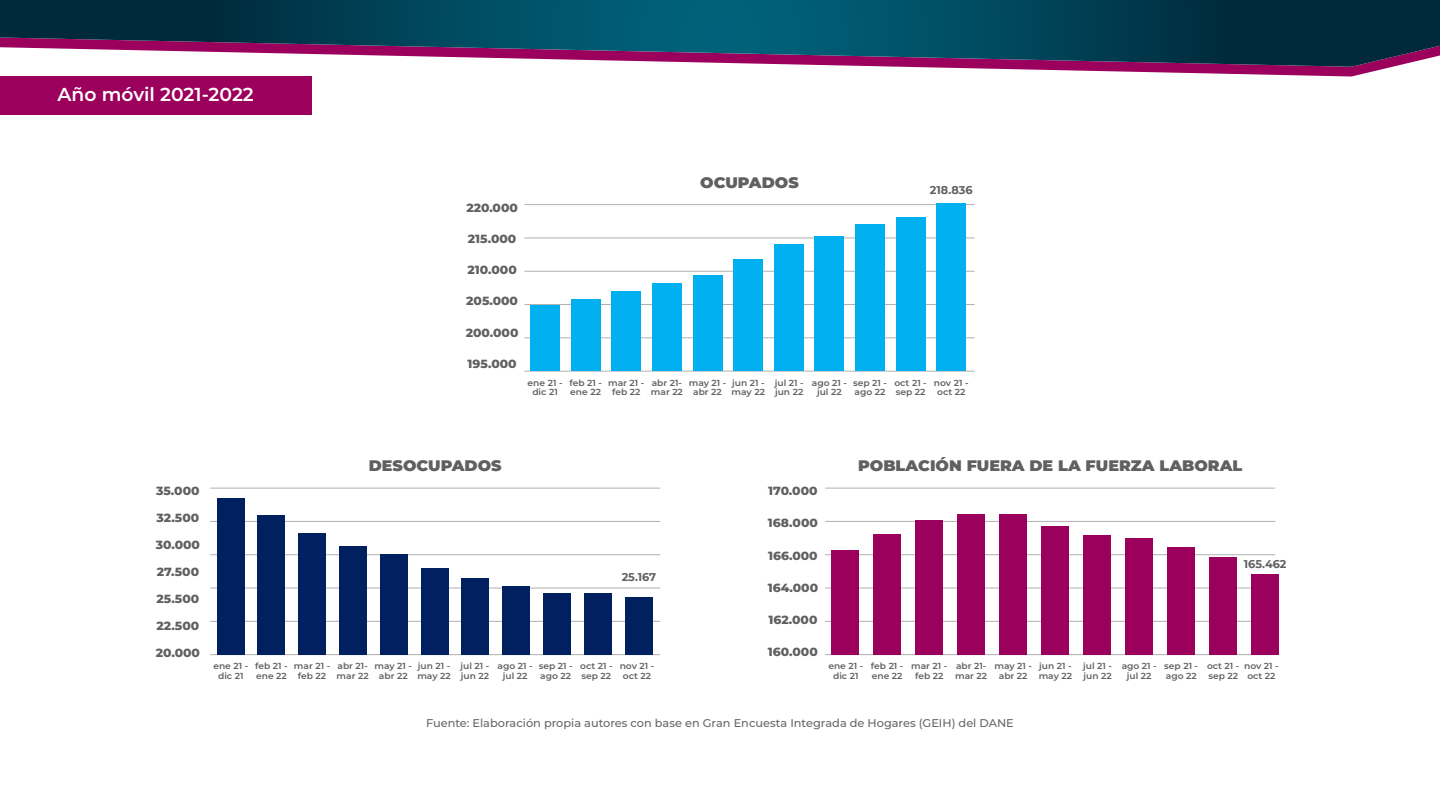
<style>
.page{position:relative;width:1440px;height:810px;background:#fff}
.page>*{position:absolute;margin:0;border:0;box-sizing:border-box;transform-origin:0 0}
.t1{font:600 18.75px "Montserrat";color:#fff}
.t2{font:900 15.3px "Montserrat";color:#606060;scale:1.04 1}
.t3{font:800 11.85px "Montserrat";color:#606060;scale:1.04 1}
.t4{font:500 11.25px "Montserrat";color:#666}
.t5{font:700 11.25px "Montserrat";color:#606060}
.t6{font:600 8.77px/9.5px "Montserrat";color:#606060;scale:1.04 1}
</style>
<div class="page">
<svg style="left:915px;top:67px;width:476px;height:9px"></svg>
<svg style="left:0;top:0;width:1440px;height:67px;background:#2c4b66"></svg>
<hr style="left:210px;top:488px;width:450px;height:1px;background:#b1b1b1">
<hr style="left:210px;top:521px;width:450px;height:1px;background:#b1b1b1">
<hr style="left:210px;top:554px;width:450px;height:1px;background:#b1b1b1">
<hr style="left:210px;top:588px;width:450px;height:1px;background:#b1b1b1">
<hr style="left:210px;top:621px;width:450px;height:1px;background:#b1b1b1">
<hr style="left:210px;top:654px;width:450px;height:1px;background:#b1b1b1">
<div style="left:217px;top:498px;width:27px;height:157px;background:#002060"></div>
<div style="left:258px;top:515px;width:27px;height:140px;background:#002060"></div>
<div style="left:298px;top:533px;width:28px;height:122px;background:#002060"></div>
<div style="left:340px;top:546px;width:27px;height:109px;background:#002060"></div>
<div style="left:380px;top:555px;width:27px;height:100px;background:#002060"></div>
<div style="left:421px;top:568px;width:27px;height:87px;background:#002060"></div>
<div style="left:462px;top:578px;width:27px;height:77px;background:#002060"></div>
<div style="left:502px;top:586px;width:28px;height:69px;background:#002060"></div>
<div style="left:544px;top:593px;width:27px;height:62px;background:#002060"></div>
<div style="left:584px;top:593px;width:27px;height:62px;background:#002060"></div>
<div style="left:625px;top:597px;width:27px;height:58px;background:#002060"></div>
<hr style="left:525px;top:204px;width:449px;height:1px;background:#b1b1b1">
<hr style="left:525px;top:237px;width:449px;height:1px;background:#b1b1b1">
<hr style="left:525px;top:271px;width:449px;height:1px;background:#b1b1b1">
<hr style="left:525px;top:304px;width:449px;height:1px;background:#b1b1b1">
<hr style="left:525px;top:337px;width:449px;height:1px;background:#b1b1b1">
<hr style="left:525px;top:371px;width:449px;height:1px;background:#b1b1b1">
<div style="left:531px;top:305px;width:29px;height:66px;background:#00b0f0"></div>
<div style="left:571px;top:300px;width:29px;height:71px;background:#00b0f0"></div>
<div style="left:612px;top:292px;width:29px;height:79px;background:#00b0f0"></div>
<div style="left:652px;top:284px;width:29px;height:87px;background:#00b0f0"></div>
<div style="left:693px;top:276px;width:29px;height:95px;background:#00b0f0"></div>
<div style="left:734px;top:259px;width:29px;height:112px;background:#00b0f0"></div>
<div style="left:774px;top:244px;width:29px;height:127px;background:#00b0f0"></div>
<div style="left:815px;top:236px;width:29px;height:135px;background:#00b0f0"></div>
<div style="left:855px;top:224px;width:30px;height:147px;background:#00b0f0"></div>
<div style="left:896px;top:217px;width:29px;height:154px;background:#00b0f0"></div>
<div style="left:937px;top:204px;width:29px;height:167px;background:#00b0f0"></div>
<hr style="left:825px;top:488px;width:450px;height:1px;background:#b1b1b1">
<hr style="left:825px;top:521px;width:450px;height:1px;background:#b1b1b1">
<hr style="left:825px;top:554px;width:450px;height:1px;background:#b1b1b1">
<hr style="left:825px;top:588px;width:450px;height:1px;background:#b1b1b1">
<hr style="left:825px;top:621px;width:450px;height:1px;background:#b1b1b1">
<hr style="left:825px;top:654px;width:450px;height:1px;background:#b1b1b1">
<div style="left:832px;top:550px;width:27px;height:105px;background:#9c005d"></div>
<div style="left:874px;top:534px;width:27px;height:121px;background:#9c005d"></div>
<div style="left:916px;top:520px;width:27px;height:135px;background:#9c005d"></div>
<div style="left:958px;top:514px;width:27px;height:141px;background:#9c005d"></div>
<div style="left:1000px;top:514px;width:27px;height:141px;background:#9c005d"></div>
<div style="left:1042px;top:526px;width:27px;height:129px;background:#9c005d"></div>
<div style="left:1084px;top:535px;width:27px;height:120px;background:#9c005d"></div>
<div style="left:1126px;top:538px;width:27px;height:117px;background:#9c005d"></div>
<div style="left:1168px;top:547px;width:27px;height:108px;background:#9c005d"></div>
<div style="left:1210px;top:557px;width:27px;height:98px;background:#9c005d"></div>
<div style="left:1252px;top:574px;width:27px;height:81px;background:#9c005d"></div>
<div style="left:0;top:76px;width:311px;height:40px;background:#9c005d"></div>
<h1 class="t1" style="left:58px;top:82px;width:198px">Año móvil 2021-2022</h1>
<h3 class="t3" style="left:156px;top:482px;width:43px">35.000</h3>
<h3 class="t3" style="left:157px;top:509px;width:43px">32.500</h3>
<h3 class="t3" style="left:156px;top:536px;width:44px">30.000</h3>
<h3 class="t3" style="left:157px;top:563px;width:42px">27.500</h3>
<h3 class="t3" style="left:157px;top:590px;width:43px">25.500</h3>
<h3 class="t3" style="left:157px;top:617px;width:43px">22.500</h3>
<h3 class="t3" style="left:156px;top:644px;width:44px">20.000</h3>
<h3 class="t3" style="left:466px;top:199px;width:51px">220.000</h3>
<h3 class="t3" style="left:468px;top:230px;width:48px">215.000</h3>
<h3 class="t3" style="left:468px;top:261px;width:49px">210.000</h3>
<h3 class="t3" style="left:466px;top:292px;width:51px">205.000</h3>
<h3 class="t3" style="left:466px;top:324px;width:52px">200.000</h3>
<h3 class="t3" style="left:468px;top:355px;width:49px">195.000</h3>
<h2 class="t2" style="left:700px;top:171px;width:96px">OCUPADOS</h2>
<p class="t5" style="left:930px;top:181px;width:44px">218.836</p>
<p class="t6" style="left:528px;top:378px;width:35px;text-align:center">ene 21 - dic 21</p>
<p class="t6" style="left:569px;top:378px;width:33px">feb 21 - ene 22</p>
<p class="t6" style="left:608px;top:378px;width:36px;text-align:center">mar 21 - feb 22</p>
<p class="t6" style="left:651px;top:378px;width:32px">abr 21- mar 22</p>
<p class="t6" style="left:689px;top:378px;width:38px;text-align:center">may 21 - abr 22</p>
<p class="t6" style="left:732px;top:378px;width:34px">jun 21 - may 22</p>
<p class="t6" style="left:775px;top:378px;width:29px">jul 21 - jun 22</p>
<p class="t6" style="left:812px;top:378px;width:35px;text-align:center">ago 21 - jul 22</p>
<p class="t6" style="left:853px;top:378px;width:34px">sep 21 - ago 22</p>
<p class="t6" style="left:894px;top:378px;width:33px">oct 21 - sep 22</p>
<p class="t6" style="left:934px;top:378px;width:35px;text-align:center">nov 21 - oct 22</p>
<h2 class="t2" style="left:369px;top:455px;width:129px">DESOCUPADOS</h2>
<p class="t5" style="left:622px;top:569px;width:36px">25.167</p>
<h3 class="t3" style="left:768px;top:482px;width:49px">170.000</h3>
<h3 class="t3" style="left:768px;top:514px;width:50px">168.000</h3>
<h3 class="t3" style="left:768px;top:547px;width:49px">166.000</h3>
<h3 class="t3" style="left:768px;top:579px;width:50px">164.000</h3>
<h3 class="t3" style="left:768px;top:611px;width:49px">162.000</h3>
<h3 class="t3" style="left:768px;top:643px;width:49px">160.000</h3>
<h2 class="t2" style="left:858px;top:455px;width:371px">POBLACIÓN FUERA DE LA FUERZA LABORAL</h2>
<p class="t5" style="left:1244px;top:556px;width:44px">165.462</p>
<p class="t6" style="left:213px;top:661px;width:35px;text-align:center">ene 21 - dic 21</p>
<p class="t6" style="left:255px;top:661px;width:33px">feb 21 - ene 22</p>
<p class="t6" style="left:294px;top:661px;width:36px;text-align:center">mar 21 - feb 22</p>
<p class="t6" style="left:337px;top:661px;width:32px">abr 21- mar 22</p>
<p class="t6" style="left:374px;top:661px;width:38px;text-align:center">may 21 - abr 22</p>
<p class="t6" style="left:417px;top:661px;width:34px">jun 21 - may 22</p>
<p class="t6" style="left:461px;top:661px;width:29px">jul 21 - jun 22</p>
<p class="t6" style="left:498px;top:661px;width:35px;text-align:center">ago 21 - jul 22</p>
<p class="t6" style="left:539px;top:661px;width:34px">sep 21 - ago 22</p>
<p class="t6" style="left:580px;top:661px;width:33px">oct 21 - sep 22</p>
<p class="t6" style="left:620px;top:661px;width:35px;text-align:center">nov 21 - oct 22</p>
<p class="t6" style="left:828px;top:661px;width:35px;text-align:center">ene 21 - dic 21</p>
<p class="t6" style="left:871px;top:661px;width:33px">feb 21 - ene 22</p>
<p class="t6" style="left:911px;top:661px;width:36px;text-align:center">mar 21 - feb 22</p>
<p class="t6" style="left:955px;top:661px;width:32px">abr 21- mar 22</p>
<p class="t6" style="left:994px;top:661px;width:38px;text-align:center">may 21 - abr 22</p>
<p class="t6" style="left:1039px;top:661px;width:34px">jun 21 - may 22</p>
<p class="t6" style="left:1083px;top:661px;width:29px">jul 21 - jun 22</p>
<p class="t6" style="left:1122px;top:661px;width:35px;text-align:center">ago 21 - jul 22</p>
<p class="t6" style="left:1164px;top:661px;width:34px">sep 21 - ago 22</p>
<p class="t6" style="left:1207px;top:661px;width:33px">oct 21 - sep 22</p>
<p class="t6" style="left:1244px;top:661px;width:35px;text-align:center">nov 21 - oct 22</p>
<p class="t4" style="left:426px;top:715px;width:589px">Fuente: Elaboración propia autores con base en Gran Encuesta Integrada de Hogares (GEIH) del DANE</p>
</div>
